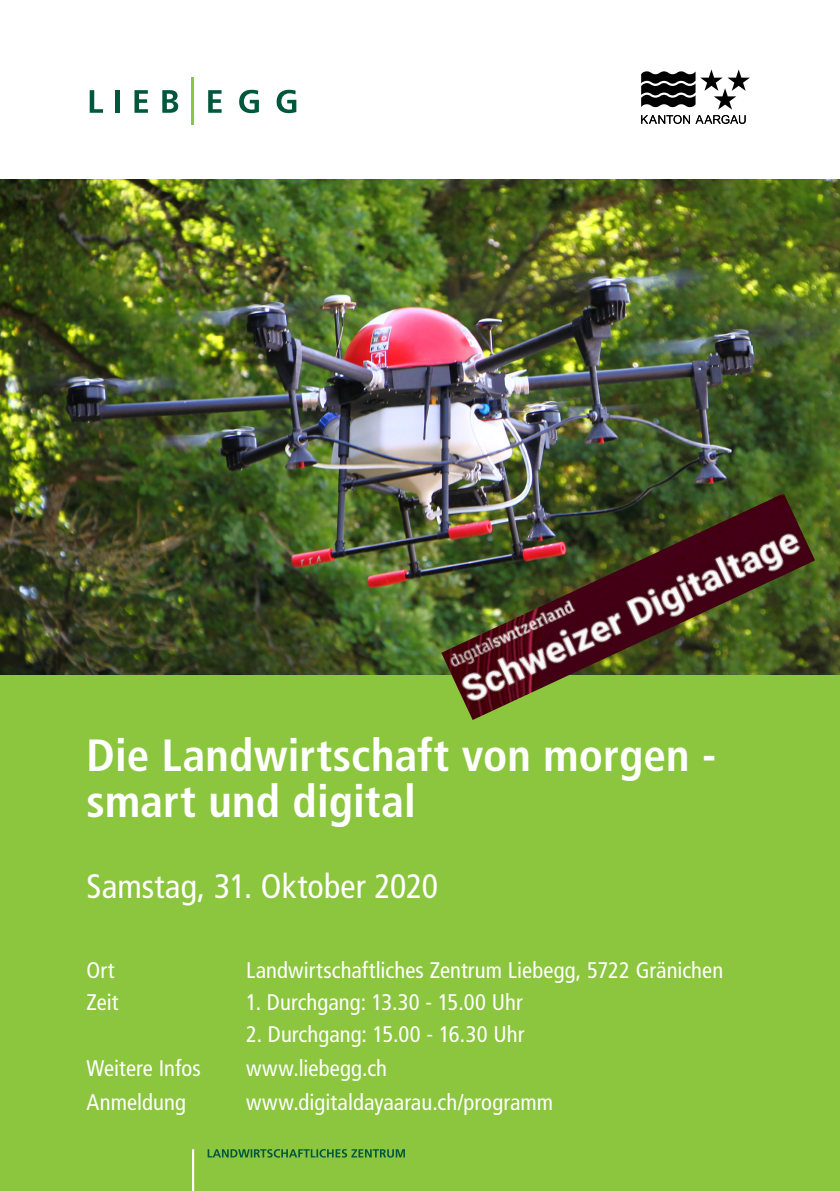
<style>
.page{position:relative;width:840px;height:1191px;background:#fff}
.page>*{position:absolute;margin:0;border:0;box-sizing:border-box;transform-origin:0 0}
.t1{font:700 condensed 45.2px/46.6px "Frutiger LT Std";letter-spacing:.005em;color:#fff}
.t2{font:condensed 33.8px "Frutiger LT Std";color:#fff}
.t3{font:condensed 22.6px "Frutiger LT Std";letter-spacing:.005em;color:#fff}
</style>
<div class="page">
<div style="left:0;top:625px;width:839px;height:566px;background:#8bc63e"></div>
<img style="left:0;top:179px;width:839px;height:495px">
<svg style="left:90px;top:90px;width:13px;height:23px"></svg>
<div style="left:115px;top:90px;width:5px;height:23px;background:#00573c"></div>
<svg style="left:134px;top:90px;width:14px;height:23px"></svg>
<svg style="left:162px;top:90px;width:16px;height:23px"></svg>
<svg style="left:208px;top:90px;width:13px;height:23px"></svg>
<svg style="left:239px;top:90px;width:20px;height:23px"></svg>
<svg style="left:276px;top:90px;width:20px;height:23px"></svg>
<hr style="left:191px;top:78px;width:3px;height:47px;background:#8bc63e">
<svg style="left:641px;top:69px;width:108px;height:55px"></svg>
<svg style="left:207px;top:1149px;width:198px;height:8px"></svg>
<hr style="left:192px;top:1149px;width:2px;height:42px;background:#fff">
<img style="left:441px;top:493px;width:373px;height:227px">
<p class="t1" style="left:86px;top:731px;width:631px">Die Landwirtschaft von morgen - smart und digital</p>
<p class="t2" style="left:86px;top:867px;width:353px">Samstag, 31. Oktober 2020</p>
<p class="t3" style="left:86px;top:956px;width:30px">Ort</p>
<p class="t3" style="left:246px;top:956px;width:478px">Landwirtschaftliches Zentrum Liebegg, 5722 Gränichen</p>
<p class="t3" style="left:86px;top:989px;width:34px">Zeit</p>
<p class="t3" style="left:246px;top:989px;width:278px">1. Durchgang: 13.30 - 15.00 Uhr</p>
<p class="t3" style="left:246px;top:1021px;width:280px">2. Durchgang: 15.00 - 16.30 Uhr</p>
<p class="t3" style="left:86px;top:1055px;width:116px">Weitere Infos</p>
<p class="t3" style="left:246px;top:1055px;width:142px">www.liebegg.ch</p>
<p class="t3" style="left:86px;top:1089px;width:101px">Anmeldung</p>
<p class="t3" style="left:246px;top:1089px;width:308px">www.digitaldayaarau.ch/programm</p>
</div>
